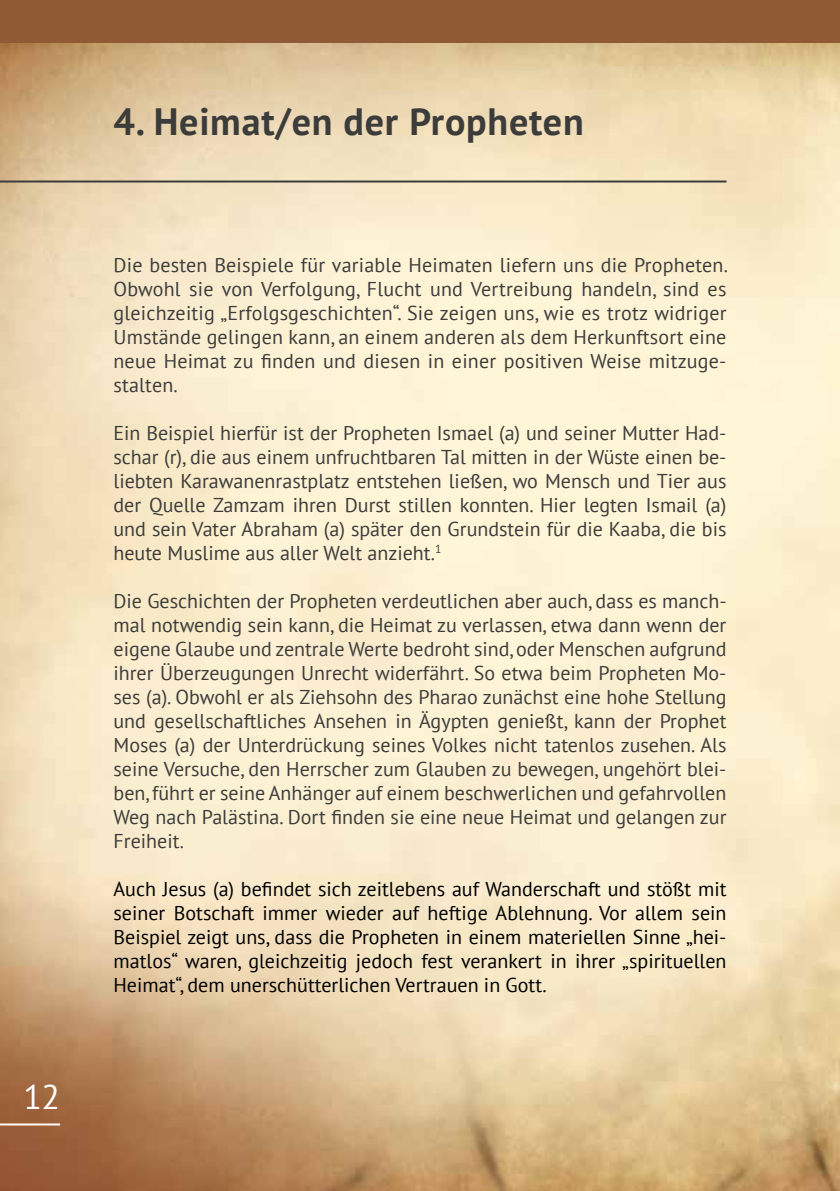
<style>
.page{position:relative;width:840px;height:1191px;background:#fff}
.page>*{position:absolute;margin:0;border:0;box-sizing:border-box;transform-origin:0 0}
.t1{font:700 38px "PT Sans";letter-spacing:.02em;color:#3c3c3b}
.t2{font:34px "PT Sans";color:#fff}
.t3{font:20px/24px "PT Sans";color:#3c3c3b;text-align:justify}
.t4{font:20px/24px "PT Sans";color:#000;text-align:justify}
</style>
<div class="page">
<img style="left:0;top:43px;width:839px;height:1148px">
<hr style="left:0;top:180px;width:726px;height:2px;background:#3c3c3b">
<div style="left:0;top:0;width:839px;height:43px;background:#905a35"></div>
<hr style="left:0;top:1123px;width:60px;height:2px;background:#fff">
<h2 class="t2" style="left:23px;top:1075px;width:38px">12</h2>
<h1 class="t1" style="left:113px;top:96px;width:471px">4. Heimat/en der Propheten</h1>
<p class="t3" style="left:113px;top:252px;width:615px">Die besten Beispiele für variable Heimaten liefern uns die Propheten.<br>Obwohl sie von Verfolgung, Flucht und Vertreibung handeln, sind es gleichzeitig „Erfolgsgeschichten“. Sie zeigen uns, wie es trotz widriger Umstände gelingen kann, an einem anderen als dem Herkunftsort eine neue Heimat zu finden und diesen in einer positiven Weise mitzuge&shy;stalten.</p>
<p class="t3" style="left:113px;top:420px;width:614px">Ein Beispiel hierfür ist der Propheten Ismael (a) und seiner Mutter Had&shy;schar (r), die aus einem unfruchtbaren Tal mitten in der Wüste einen be&shy;liebten Karawanenrastplatz entstehen ließen, wo Mensch und Tier aus der Quelle Zamzam ihren Durst stillen konnten. Hier legten Ismail (a) und sein Vater Abraham (a) später den Grundstein für die Kaaba, die bis heute Muslime aus aller Welt anzieht.<sup>1</sup></p>
<p class="t3" style="left:113px;top:588px;width:614px">Die Geschichten der Propheten verdeutlichen aber auch, dass es manch&shy;mal notwendig sein kann, die Heimat zu verlassen, etwa dann wenn der eigene Glaube und zentrale Werte bedroht sind, oder Menschen aufgrund ihrer Überzeugungen Unrecht widerfährt. So etwa beim Propheten Mo&shy;ses (a). Obwohl er als Ziehsohn des Pharao zunächst eine hohe Stellung und gesellschaftliches Ansehen in Ägypten genießt, kann der Prophet Moses (a) der Unterdrückung seines Volkes nicht tatenlos zusehen. Als seine Versuche, den Herrscher zum Glauben zu bewegen, ungehört blei&shy;ben, führt er seine Anhänger auf einem beschwerlichen und gefahrvollen Weg nach Palästina. Dort finden sie eine neue Heimat und gelangen zur Freiheit.</p>
<p class="t4" style="left:113px;top:876px;width:614px">Auch Jesus (a) befindet sich zeitlebens auf Wanderschaft und stößt mit seiner Botschaft immer wieder auf heftige Ablehnung. Vor allem sein Beispiel zeigt uns, dass die Propheten in einem materiellen Sinne „hei&shy;matlos“ waren, gleichzeitig jedoch fest verankert in ihrer „spirituellen Heimat“, dem unerschütterlichen Vertrauen in Gott.</p>
</div>
